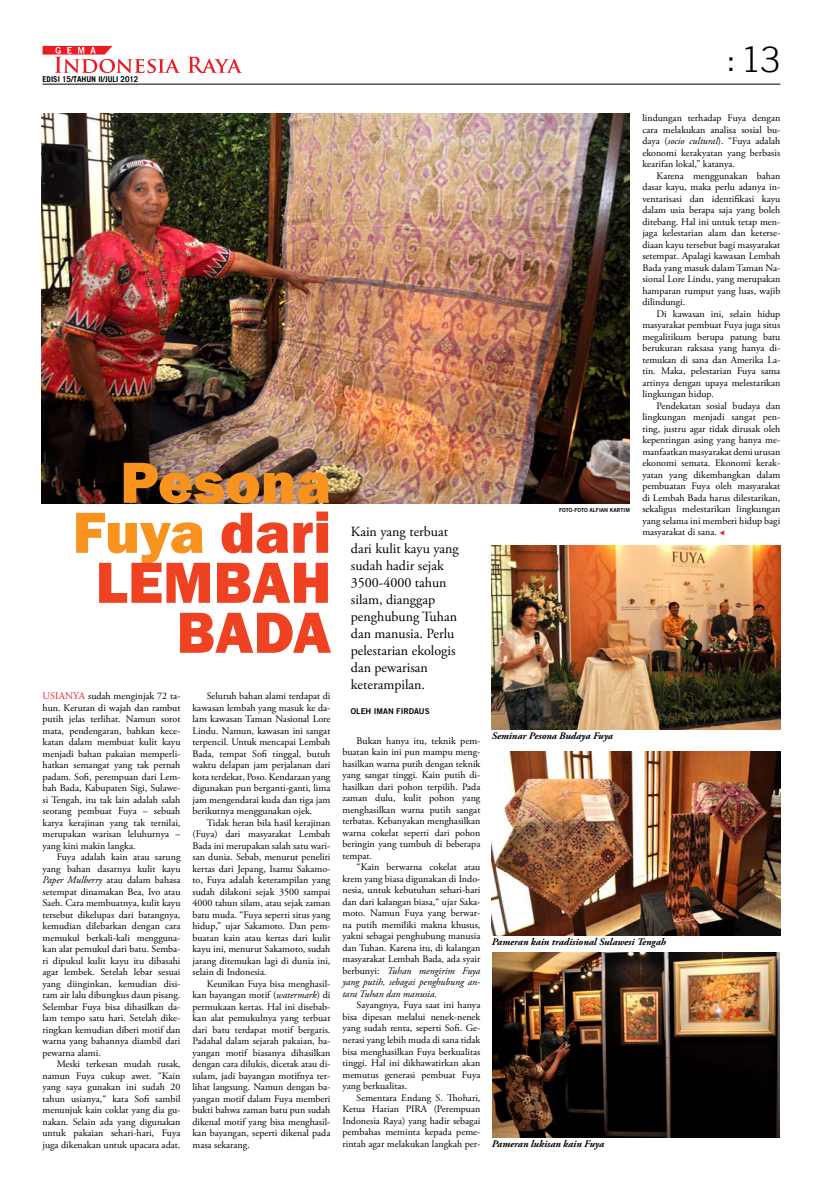
<style>
.page{position:relative;width:823px;height:1191px;background:#fff}
.page>*{position:absolute;margin:0;border:0;box-sizing:border-box;transform-origin:0 0}
.t1{font:800 60px "Franklin Gothic";color:#f7931e}
.t2{font:800 60px "Franklin Gothic";color:#ef4223}
.t3{font:300 35px "Trade Gothic LT";color:#000}
.t4{font:14px/17px "Adobe Garamond Pro";color:#000}
.t5{font:10px/11.5px "Adobe Garamond Pro";color:#000;text-align:justify}
.t6{font:italic 700 10px "Adobe Garamond Pro";color:#000}
.t7{font:700 8px "Trade Gothic LT";color:#000}
.t8{font:8px "Trade Gothic LT Bold Two";color:#000}
.t9{font:5.5px "Trade Gothic LT Bold Two";color:#000}
.s1{color:#ef4223}
.s2{color:#ed1c24}
.s3{font-style:italic}
</style>
<div class="page">
<img style="left:492px;top:953px;width:287px;height:184px">
<img style="left:491px;top:751px;width:288px;height:184px">
<img style="left:491px;top:545px;width:288px;height:184px">
<img style="left:42px;top:113px;width:587px;height:391px">
<hr style="left:43px;top:84px;width:737px;height:1px;background:#000">
<svg style="left:42px;top:46px;width:200px;height:27px"></svg>
<p class="t7" style="left:43px;top:74px;width:97px">EDISI 15/TAHUN II/JULI 2012</p>
<h2 class="t3" style="left:725px;top:39px;width:56px">:13</h2>
<h1 class="t1" style="left:120px;top:444px;width:212px">Pesona</h1>
<h1 class="t1" style="left:73px;top:494px;width:260px">Fuya <span class="s1">dari</span></h1>
<h1 class="t2" style="left:95px;top:544px;width:73px">Lembah</h1>
<h1 class="t2" style="left:176px;top:594px;width:79px">Bada</h1>
<p class="t5" style="left:42px;top:690px;width:139px"><span class="s2">Usianya</span> sudah menginjak 72 ta&shy;hun. Kerutan di wajah dan rambut putih jelas terlihat. Namun sorot mata, pendengaran, bahkan kece&shy;katan dalam membuat kulit kayu menjadi bahan pakaian memperli&shy;hatkan semangat yang tak pernah padam. Sofi, perempuan dari Lem&shy;bah Bada, Kabupaten Sigi, Sulawe&shy;si Tengah, itu tak lain adalah salah seorang pembuat Fuya – sebuah karya kerajinan yang tak ternilai, merupakan warisan leluhurnya – yang kini makin langka.</p>
<p class="t5" style="left:42px;top:851px;width:139px;text-indent:14px">Fuya adalah kain atau sarung yang bahan dasarnya kulit kayu <span class="s3">Paper Mulberry</span> atau dalam bahasa setempat dinamakan Bea, Ivo atau Saeh. Cara membuatnya, kulit kayu tersebut dikelupas dari batangnya, kemudian dilebarkan dengan cara memukul berkali-kali mengguna&shy;kan alat pemukul dari batu. Semba&shy;ri dipukul kulit kayu itu dibasahi agar lembek. Setelah lebar sesuai yang diinginkan, kemudian disi&shy;ram air lalu dibungkus daun pisang.<br>Selembar Fuya bisa dihasilkan da&shy;lam tempo satu hari. Setelah dike&shy;ringkan kemudian diberi motif dan warna yang bahannya diambil dari pewarna alami.</p>
<p class="t5" style="left:42px;top:1058px;width:139px;text-indent:14px">Meski terkesan mudah rusak, namun Fuya cukup awet. “Kain yang saya gunakan ini sudah 20 tahun usianya,“ kata Sofi sambil menunjuk kain coklat yang dia gu&shy;nakan. Selain ada yang digunakan untuk pakaian sehari-hari, Fuya juga dikenakan untuk upacara adat.</p>
<p class="t5" style="left:192px;top:690px;width:139px;text-indent:14px">Seluruh bahan alami terdapat di kawasan lembah yang masuk ke da&shy;lam kawasan Taman Nasional Lore Lindu. Namun, kawasan ini sangat terpencil. Untuk mencapai Lembah Bada, tempat Sofi tinggal, butuh waktu delapan jam perjalanan dari kota terdekat, Poso. Kendaraan yang digunakan pun berganti-ganti, lima jam mengendarai kuda dan tiga jam berikutnya menggunakan ojek.</p>
<p class="t5" style="left:192px;top:817px;width:139px;text-indent:14px">Tidak heran bila hasil kerajinan (Fuya) dari masyarakat Lembah Bada ini merupakan salah satu wari&shy;san dunia. Sebab, menurut peneliti kertas dari Jepang, Isamu Sakamo&shy;to, Fuya adalah keterampilan yang sudah dilakoni sejak 3500 sampai 4000 tahun silam, atau sejak zaman batu muda. “Fuya seperti situs yang hidup,” ujar Sakamoto. Dan pem&shy;buatan kain atau kertas dari kulit kayu ini, menurut Sakamoto, sudah jarang ditemukan lagi di dunia ini, selain di Indonesia.</p>
<p class="t5" style="left:192px;top:978px;width:139px;text-indent:14px">Keunikan Fuya bisa menghasil&shy;kan bayangan motif (<span class="s3">watermark</span>) di permukaan kertas. Hal ini disebab&shy;kan alat pemukulnya yang terbuat dari batu terdapat motif bergaris.<br>Padahal dalam sejarah pakaian, ba&shy;yangan motif biasanya dihasilkan dengan cara dilukis, dicetak atau di&shy;sulam, jadi bayangan motifnya ter&shy;lihat langsung. Namun dengan ba&shy;yangan motif dalam Fuya memberi bukti bahwa zaman batu pun sudah dikenal motif yang bisa menghasil&shy;kan bayangan, seperti dikenal pada masa sekarang.</p>
<h3 class="t4" style="left:350px;top:523px;width:109px">Kain yang terbuat dari kulit kayu yang sudah hadir sejak<br>3500-4000 tahun silam, dianggap penghubung Tuhan dan manusia. Perlu pelestarian ekologis dan pewarisan keterampilan.</h3>
<p class="t8" style="left:350px;top:706px;width:79px">OLEH I MAN FIRDAUS</p>
<p class="t5" style="left:342px;top:735px;width:139px;text-indent:14px">Bukan hanya itu, teknik pem&shy;buatan kain ini pun mampu meng&shy;hasilkan warna putih dengan teknik yang sangat tinggi. Kain putih di&shy;hasilkan dari pohon terpilih. Pada zaman dulu, kulit pohon yang menghasilkan warna putih sangat terbatas. Kebanyakan menghasilkan warna cokelat seperti dari pohon beringin yang tumbuh di beberapa tempat.</p>
<p class="t5" style="left:342px;top:862px;width:139px;text-indent:14px">“Kain berwarna cokelat atau krem yang biasa digunakan di Indo&shy;nesia, untuk kebutuhan sehari-hari dan dari kalangan biasa,“ ujar Saka&shy;moto. Namun Fuya yang berwar&shy;na putih memiliki makna khusus, yakni sebagai penghubung manusia dan Tuhan. Karena itu, di kalangan masyarakat Lembah Bada, ada syair berbunyi: <span class="s3">Tuhan mengirim Fuya yang putih, sebagai penghubung an&shy;tara Tuhan dan manusia.</span></p>
<p class="t5" style="left:342px;top:1000px;width:139px;text-indent:14px">Sayangnya, Fuya saat ini hanya bisa dipesan melalui nenek-nenek yang sudah renta, seperti Sofi. Ge&shy;nerasi yang lebih muda di sana tidak bisa menghasilkan Fuya berkualitas tinggi. Hal ini dikhawatirkan akan memutus generasi pembuat Fuya yang berkualitas.</p>
<p class="t5" style="left:342px;top:1092px;width:139px;text-indent:14px">Sementara Endang S. Thohari, Ketua Harian PIRA (Perempuan Indonesia Raya) yang hadir sebagai pembahas meminta kepada peme&shy;rintah agar melakukan langkah per-</p>
<p class="t9" style="left:558px;top:506px;width:72px">FOTO-FOTO ALFIAN KARTIM</p>
<p class="t5" style="left:642px;top:112px;width:139px">lindungan terhadap Fuya dengan cara melakukan analisa sosial bu&shy;daya (<span class="s3">socio cultural</span>). “Fuya adalah ekonomi kerakyatan yang berbasis kearifan lokal,” katanya.</p>
<p class="t5" style="left:642px;top:170px;width:139px;text-indent:14px">Karena menggunakan bahan dasar kayu, maka perlu adanya in&shy;ventarisasi dan identifikasi kayu dalam usia berapa saja yang boleh ditebang. Hal ini untuk tetap men&shy;jaga kelestarian alam dan keterse&shy;diaan kayu tersebut bagi masyarakat setempat. Apalagi kawasan Lembah Bada yang masuk dalam Taman Na&shy;sional Lore Lindu, yang merupakan hamparan rumput yang luas, wajib dilindungi.</p>
<p class="t5" style="left:642px;top:308px;width:139px;text-indent:14px">Di kawasan ini, selain hidup masyarakat pembuat Fuya juga situs megalitikum berupa patung batu berukuran raksasa yang hanya di&shy;temukan di sana dan Amerika La&shy;tin. Maka, pelestarian Fuya sama artinya dengan upaya melestarikan lingkungan hidup.</p>
<p class="t5" style="left:642px;top:400px;width:139px;text-indent:14px">Pendekatan sosial budaya dan lingkungan menjadi sangat pen&shy;ting, justru agar tidak dirusak oleh kepentingan asing yang hanya me&shy;manfaatkan masyarakat demi urusan ekonomi semata. Ekonomi kerak&shy;yatan yang dikembangkan dalam pembuatan Fuya oleh masyarakat di Lembah Bada harus dilestarikan, sekaligus melestarikan lingkungan yang selama ini memberi hidup bagi masyarakat di sana. <span class="s2">▼</span></p>
<p class="t6" style="left:491px;top:730px;width:123px">Seminar Pesona Budaya Fuya</p>
<p class="t6" style="left:491px;top:936px;width:175px">Pameran kain tradisional Sulawesi Tengah</p>
<p class="t6" style="left:491px;top:1137px;width:114px">Pameran lukisan kain Fuya</p>
</div>
